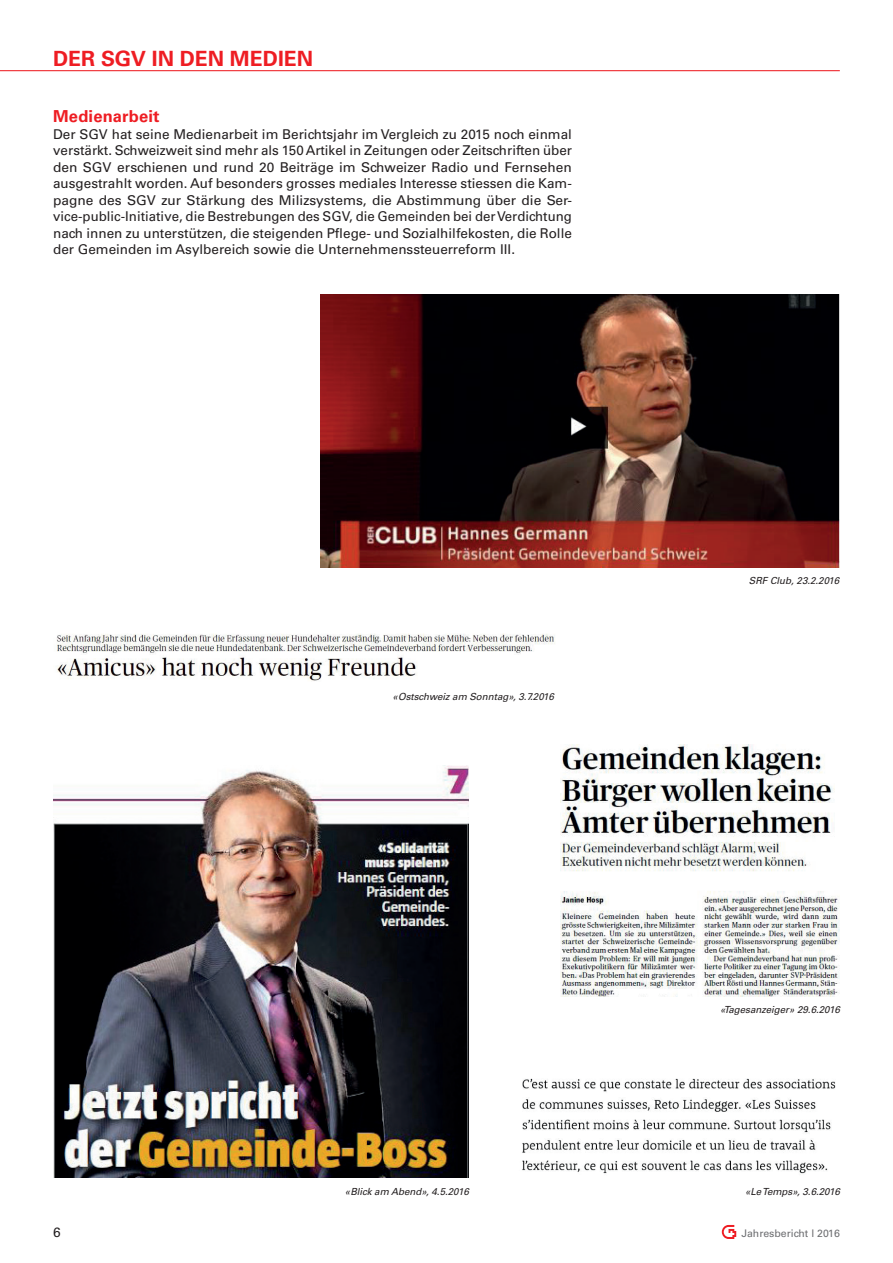
<style>
.page{position:relative;width:893px;height:1263px;background:#fff}
.page>*{position:absolute;margin:0;border:0;box-sizing:border-box;transform-origin:0 0}
.t1{font:700 21px "Univers LT Std";color:#ee1d23}
.t2{font:700 16.5px "Univers LT Std";letter-spacing:.01em;color:#ee1d23}
.t3{font:13.5px/16.5px "Univers LT Std";color:#231f20;text-align:justify}
.t4{font:10.5px "Univers LT Std";color:#6c6d70}
.t5{font:italic 9.75px "Univers LT Std";color:#231f20}
</style>
<div class="page">
<hr style="left:0;top:70px;width:840px;height:1px;background:#ee1d23">
<svg style="left:722px;top:1225px;width:14px;height:14px"></svg>
<img style="left:53px;top:766px;width:416px;height:411px">
<img style="left:57px;top:633px;width:498px;height:48px">
<img style="left:320px;top:294px;width:519px;height:274px">
<img style="left:522px;top:1078px;width:314px;height:96px">
<img style="left:560px;top:744px;width:280px;height:253px">
<h1 class="t1" style="left:53px;top:46px;width:261px">DER SGV IN DEN MEDIEN</h1>
<p class="t2" style="left:53px;top:107px;width:108px">Medienarbeit</p>
<p class="t3" style="left:53px;top:126px;width:520px">Der SGV hat seine Medienarbeit im Berichtsjahr im Vergleich zu 2015 noch einmal verstärkt. Schweizweit sind mehr als 150 Artikel in Zeitungen oder Zeitschriften über den SGV erschienen und rund 20 Beiträge im Schweizer Radio und Fernsehen ausgestrahlt worden. Auf besonders grosses mediales Interesse stiessen die Kam&shy;pagne des SGV zur Stärkung des Milizsystems, die Abstimmung über die Ser&shy;vice-public-Initiative, die Bestrebungen des SGV, die Gemeinden bei der Verdichtung nach innen zu unterstützen, die steigenden Pflege- und Sozialhilfekosten, die Rolle der Gemeinden im Asylbereich sowie die Unternehmenssteuerreform III.</p>
<p class="t5" style="left:393px;top:690px;width:163px">«Ostschweiz am Sonntag», 3.7.2016</p>
<p class="t5" style="left:345px;top:1185px;width:125px">«Blick am Abend», 4.5.2016</p>
<p class="t5" style="left:749px;top:575px;width:92px">SRF Club, 23.2.2016</p>
<p class="t5" style="left:720px;top:1004px;width:121px">«Tagesanzeiger» 29.6.2016</p>
<p class="t5" style="left:745px;top:1185px;width:96px">«Le Temps», 3.6.2016</p>
<p class="t3" style="left:53px;top:1224px;width:9px">6</p>
<p class="t4" style="left:741px;top:1227px;width:100px">Jahresbericht l 2016</p>
</div>
